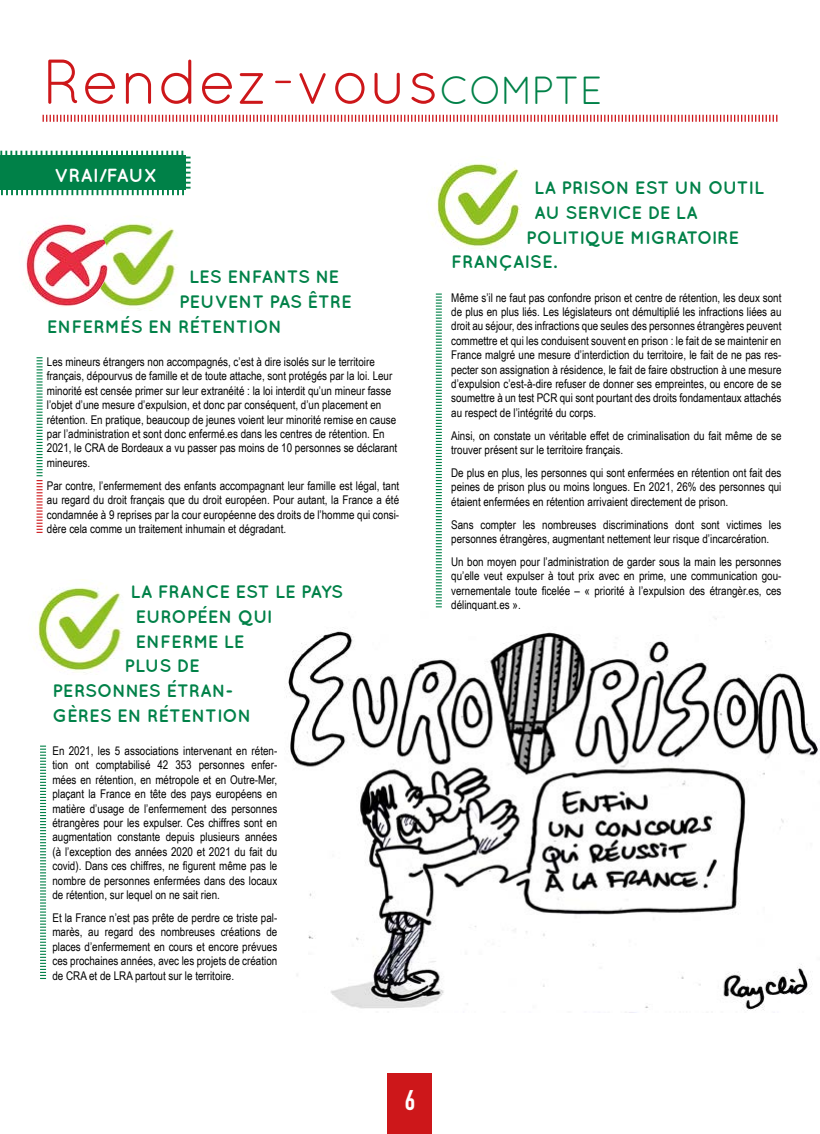
<style>
.page{position:relative;width:820px;height:1134px;background:#fff}
.page>*{position:absolute;margin:0;border:0;box-sizing:border-box;transform-origin:0 0}
.t1{font:63.2px "Quicksand";letter-spacing:-.015em;color:#cd171a}
.t2{font:700 28px "DIN Condensed";color:#fff}
.t3{font:700 19px "Quicksand";letter-spacing:-.005em;color:#fff}
.t4{font:700 18px "Quicksand";color:#008148}
.t5{font:12px/14.4px "Arial Narrow";color:#000;text-align:justify}
.s1{font-size:39.2px;color:#008148}
</style>
<div class="page">
<div style="left:387px;top:1074px;width:45px;height:60px;background:#cd171a"></div>
<svg style="left:42px;top:114px;width:735px;height:8px"></svg>
<img style="left:109px;top:219px;width:68px;height:92px">
<img style="left:26px;top:224px;width:83px;height:83px">
<img style="left:33px;top:579px;width:90px;height:96px">
<img style="left:432px;top:163px;width:90px;height:88px">
<svg style="left:0;top:151px;width:190px;height:44px;background:#239261"></svg>
<svg style="left:40px;top:746px;width:6px;height:233px"></svg>
<svg style="left:37px;top:357px;width:6px;height:176px"></svg>
<svg style="left:435px;top:293px;width:6px;height:314px"></svg>
<img style="left:284px;top:618px;width:535px;height:393px">
<h1 class="t1" style="left:43px;top:45px;width:562px">Rendez-vous<span class="s1">COMPTE</span></h1>
<h3 class="t3" style="left:54px;top:164px;width:104px">VRAI/FAUX</h3>
<h3 class="t4" style="left:189px;top:266px;width:151px">LES ENFANTS NE</h3>
<h3 class="t4" style="left:179px;top:291px;width:174px">PEUVENT PAS ÊTRE</h3>
<h3 class="t4" style="left:47px;top:316px;width:237px">ENFERMÉS EN RÉTENTION</h3>
<p class="t5" style="left:47px;top:354px;width:352px;text-align:left">Les mineurs étrangers non accompagnés, c’est à dire isolés sur le territoire français, dépourvus de famille et de toute attache, sont protégés par la loi. Leur minorité est censée primer sur leur extranéité : la loi interdit qu’un mineur fasse l’objet d’une mesure d’expulsion, et donc par conséquent, d’un placement en rétention. En pratique, beaucoup de jeunes voient leur minorité remise en cause par l’administration et sont donc enfermé.es dans les centres de rétention. En 2021, le CRA de Bordeaux a vu passer pas moins de 10 personnes se déclarant mineures.</p>
<p class="t5" style="left:47px;top:478px;width:353px">Par contre, l’enfermement des enfants accompagnant leur famille est légal, tant au regard du droit français que du droit européen. Pour autant, la France a été condamnée à 9 reprises par la cour européenne des droits de l’homme qui consi&shy;dère cela comme un traitement inhumain et dégradant.</p>
<h3 class="t4" style="left:130px;top:581px;width:214px">LA FRANCE EST LE PAYS</h3>
<h3 class="t4" style="left:135px;top:606px;width:138px">EUROPÉEN QUI</h3>
<h3 class="t4" style="left:135px;top:630px;width:111px">ENFERME LE</h3>
<h3 class="t4" style="left:124px;top:655px;width:77px">PLUS DE</h3>
<h3 class="t4" style="left:52px;top:680px;width:182px">PERSONNES ÉTRAN-</h3>
<h3 class="t4" style="left:52px;top:705px;width:200px">GÈRES EN RÉTENTION</h3>
<p class="t5" style="left:52px;top:743px;width:226px">En 2021, les 5 associations intervenant en réten&shy;tion ont comptabilisé 42 353 personnes enfer&shy;mées en rétention, en métropole et en Outre-Mer, plaçant la France en tête des pays européens en matière d’usage de l’enfermement des personnes étrangères pour les expulser. Ces chiffres sont en augmentation constante depuis plusieurs années (à l’exception des années 2020 et 2021 du fait du covid). Dans ces chiffres, ne figurent même pas le nombre de personnes enfermées dans des locaux de rétention, sur lequel on ne sait rien.</p>
<p class="t5" style="left:52px;top:910px;width:226px">Et la France n’est pas prête de perdre ce triste pal&shy;marès, au regard des nombreuses créations de places d’enfermement en cours et encore prévues ces prochaines années, avec les projets de création de CRA et de LRA partout sur le territoire.</p>
<h3 class="t4" style="left:534px;top:177px;width:231px">LA PRISON EST UN OUTIL</h3>
<h3 class="t4" style="left:534px;top:202px;width:165px">AU SERVICE DE LA</h3>
<h3 class="t4" style="left:526px;top:227px;width:214px">POLITIQUE MIGRATOIRE</h3>
<h3 class="t4" style="left:451px;top:251px;width:107px">FRANÇAISE.</h3>
<p class="t5" style="left:451px;top:290px;width:332px">Même s’il ne faut pas confondre prison et centre de rétention, les deux sont de plus en plus liés. Les législateurs ont démultiplié les infractions liées au droit au séjour, des infractions que seules des personnes étrangères peuvent commettre et qui les conduisent souvent en prison : le fait de se maintenir en France malgré une mesure d’interdiction du territoire, le fait de ne pas res&shy;pecter son assignation à résidence, le fait de faire obstruction à une mesure d’expulsion c’est-à-dire refuser de donner ses empreintes, ou encore de se soumettre à un test PCR qui sont pourtant des droits fondamentaux attachés au respect de l’intégrité du corps.</p>
<p class="t5" style="left:451px;top:428px;width:331px">Ainsi, on constate un véritable effet de criminalisation du fait même de se trouver présent sur le territoire français.</p>
<p class="t5" style="left:451px;top:465px;width:331px">De plus en plus, les personnes qui sont enfermées en rétention ont fait des peines de prison plus ou moins longues. En 2021, 26% des personnes qui étaient enfermées en rétention arrivaient directement de prison.</p>
<p class="t5" style="left:451px;top:517px;width:331px">Sans compter les nombreuses discriminations dont sont victimes les personnes étrangères, augmentant nettement leur risque d’incarcération.</p>
<p class="t5" style="left:451px;top:554px;width:331px">Un bon moyen pour l’administration de garder sous la main les personnes qu’elle veut expulser à tout prix avec en prime, une communication gou&shy;vernementale toute ficelée – « priorité à l’expulsion des étrangèr.es, ces délinquant.es ».</p>
<h2 class="t2" style="left:404px;top:1081px;width:12px">6</h2>
</div>
